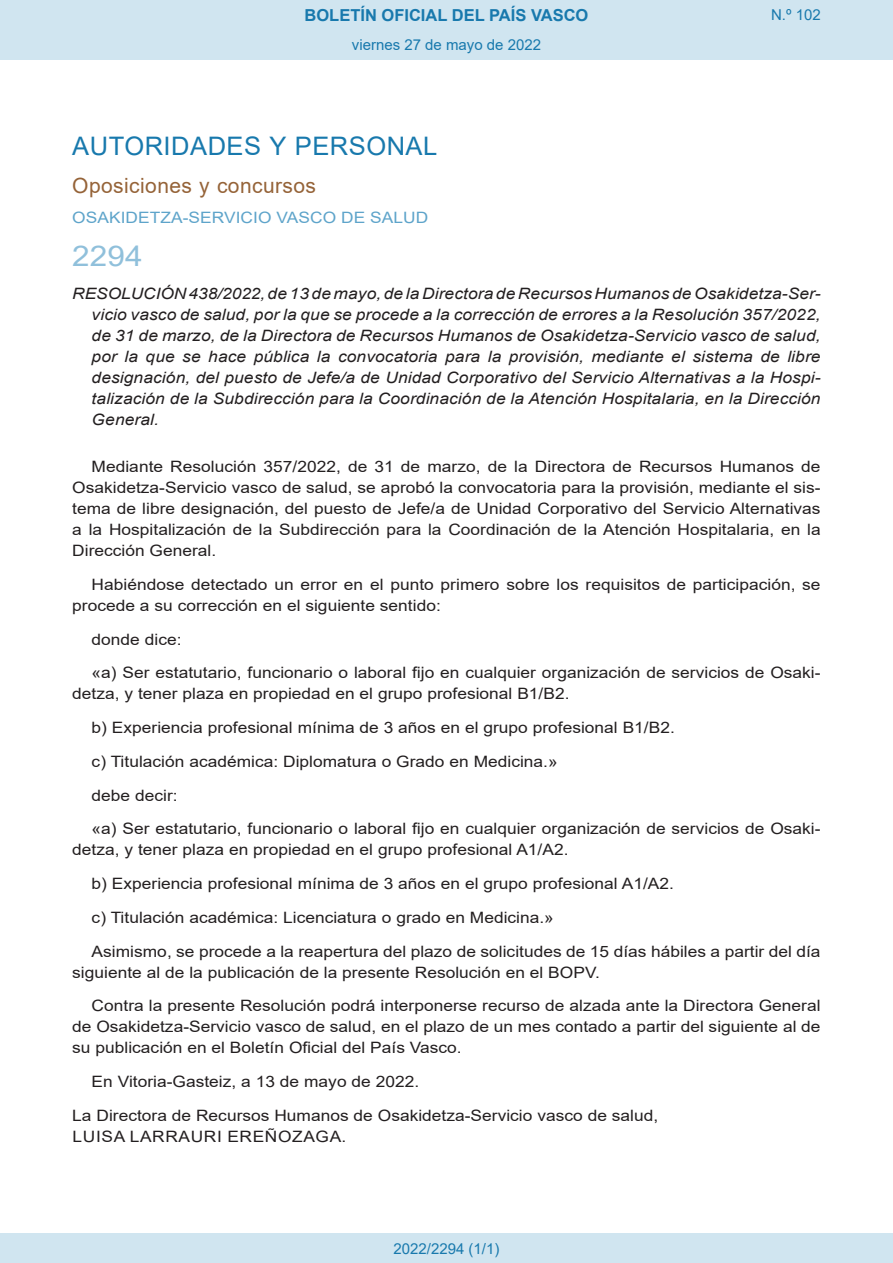
<style>
.page{position:relative;width:893px;height:1263px;background:#fff}
.page>*{position:absolute;margin:0;border:0;box-sizing:border-box;transform-origin:0 0}
.BOPVOrden{font:28.5px "Arial";color:#90c0db;scale:1.11 1}
.BOPVSeccion{font:25.5px "Arial";letter-spacing:.02em;color:#1879ad}
.BOPVSubseccion{font:21px "Arial";letter-spacing:.02em;color:#956338}
.t1{font:700 16.5px "Arial";color:#1879ad}
.BOPVDetalle{font:15.6px/21px "Arial";color:#231f20;scale:1.11 1}
.BOPVTitulo{font:italic 15.6px/21px "Arial";letter-spacing:.005em;color:#231f20;text-align:justify;scale:1.11 1}
.BOPVFirmaPuesto{font:15.6px "Arial";color:#231f20;scale:1.11 1}
.BOPVFirmaLugFec{font:15.6px "Arial";color:#231f20;scale:1.11 1}
.BOPVOrganismo{font:15.6px "Arial";letter-spacing:.005em;color:#5ea4ca;scale:1.11 1}
.BOPVFirmaNombre{font:15.6px "Arial";letter-spacing:.035em;color:#231f20;scale:1.11 1}
.Paginacion_Centro{font:15px "Arial";color:#1879ad}
</style>
<div class="page">
<div style="left:0;top:0;width:893px;height:60px;background:#d0e5f0"></div>
<div style="left:0;top:1233px;width:893px;height:30px;background:#d0e5f0"></div>
<p class="t1" style="left:305px;top:3px;width:285px">BOLETÍN OFICIAL DEL PAÍS VASCO</p>
<p class="Paginacion_Centro" style="left:352px;top:35px;width:191px">viernes 27 de mayo de 2022</p>
<p class="Paginacion_Centro" style="left:771px;top:5px;width:51px">N.º 102</p>
<p class="BOPVSeccion" style="left:72px;top:128px;width:366px">AUTORIDADES Y PERSONAL</p>
<p class="BOPVSubseccion" style="left:72px;top:171px;width:245px">Oposiciones y concursos</p>
<p class="BOPVOrganismo" style="left:72px;top:207px;width:322px">OSAKIDETZA-SERVICIO VASCO DE SALUD</p>
<p class="BOPVOrden" style="left:72px;top:236px;width:65px">2294</p>
<p class="BOPVTitulo" style="left:92px;top:284px;width:658px;text-indent:-19px">RESOLUCIÓN 438/2022, de 13 de mayo, de la Directora de Recursos Humanos de Osakidetza-Ser&shy;vicio vasco de salud, por la que se procede a la corrección de errores a la Resolución 357/2022, de 31 de marzo, de la Directora de Recursos Humanos de Osakidetza-Servicio vasco de salud, por la que se hace pública la convocatoria para la provisión, mediante el sistema de libre designación, del puesto de Jefe/a de Unidad Corporativo del Servicio Alternativas a la Hospi&shy;talización de la Subdirección para la Coordinación de la Atención Hospitalaria, en la Dirección General.</p>
<p class="BOPVDetalle" style="left:72px;top:456px;width:676px;text-align:justify;text-indent:19px">Mediante Resolución 357/2022, de 31 de marzo, de la Directora de Recursos Humanos de Osakidetza-Servicio vasco de salud, se aprobó la convocatoria para la provisión, mediante el sis&shy;tema de libre designación, del puesto de Jefe/a de Unidad Corporativo del Servicio Alternativas a la Hospitalización de la Subdirección para la Coordinación de la Atención Hospitalaria, en la Dirección General.</p>
<p class="BOPVDetalle" style="left:72px;top:574px;width:676px;text-indent:19px">Habiéndose detectado un error en el punto primero sobre los requisitos de participación, se procede a su corrección en el siguiente sentido:</p>
<p class="BOPVDetalle" style="left:92px;top:628px;width:83px">donde dice:</p>
<p class="BOPVDetalle" style="left:72px;top:662px;width:676px;text-indent:19px">«a) Ser estatutario, funcionario o laboral fijo en cualquier organización de servicios de Osaki&shy;detza, y tener plaza en propiedad en el grupo profesional B1/B2.</p>
<p class="BOPVDetalle" style="left:92px;top:717px;width:527px">b) Experiencia profesional mínima de 3 años en el grupo profesional B1/B2.</p>
<p class="BOPVDetalle" style="left:92px;top:751px;width:421px">c) Titulación académica: Diplomatura o Grado en Medicina.»</p>
<p class="BOPVDetalle" style="left:92px;top:784px;width:79px">debe decir:</p>
<p class="BOPVDetalle" style="left:72px;top:818px;width:676px;text-indent:19px">«a) Ser estatutario, funcionario o laboral fijo en cualquier organización de servicios de Osaki&shy;detza, y tener plaza en propiedad en el grupo profesional A1/A2.</p>
<p class="BOPVDetalle" style="left:92px;top:873px;width:526px">b) Experiencia profesional mínima de 3 años en el grupo profesional A1/A2.</p>
<p class="BOPVDetalle" style="left:92px;top:907px;width:418px">c) Titulación académica: Licenciatura o grado en Medicina.»</p>
<p class="BOPVDetalle" style="left:72px;top:940px;width:676px;text-indent:19px">Asimismo, se procede a la reapertura del plazo de solicitudes de 15 días hábiles a partir del día siguiente al de la publicación de la presente Resolución en el BOPV.</p>
<p class="BOPVDetalle" style="left:72px;top:995px;width:676px;text-align:justify;text-indent:19px">Contra la presente Resolución podrá interponerse recurso de alzada ante la Directora General de Osakidetza-Servicio vasco de salud, en el plazo de un mes contado a partir del siguiente al de su publicación en el Boletín Oficial del País Vasco.</p>
<p class="BOPVFirmaLugFec" style="left:92px;top:1071px;width:297px">En Vitoria-Gasteiz, a 13 de mayo de 2022.</p>
<p class="BOPVFirmaPuesto" style="left:72px;top:1105px;width:529px">La Directora de Recursos Humanos de Osakidetza-Servicio vasco de salud,</p>
<p class="BOPVFirmaNombre" style="left:73px;top:1126px;width:248px">LUISA LARRAURI EREÑOZAGA.</p>
<p class="Paginacion_Centro" style="left:393px;top:1238px;width:107px">2022/2294 (1/1)</p>
</div>
